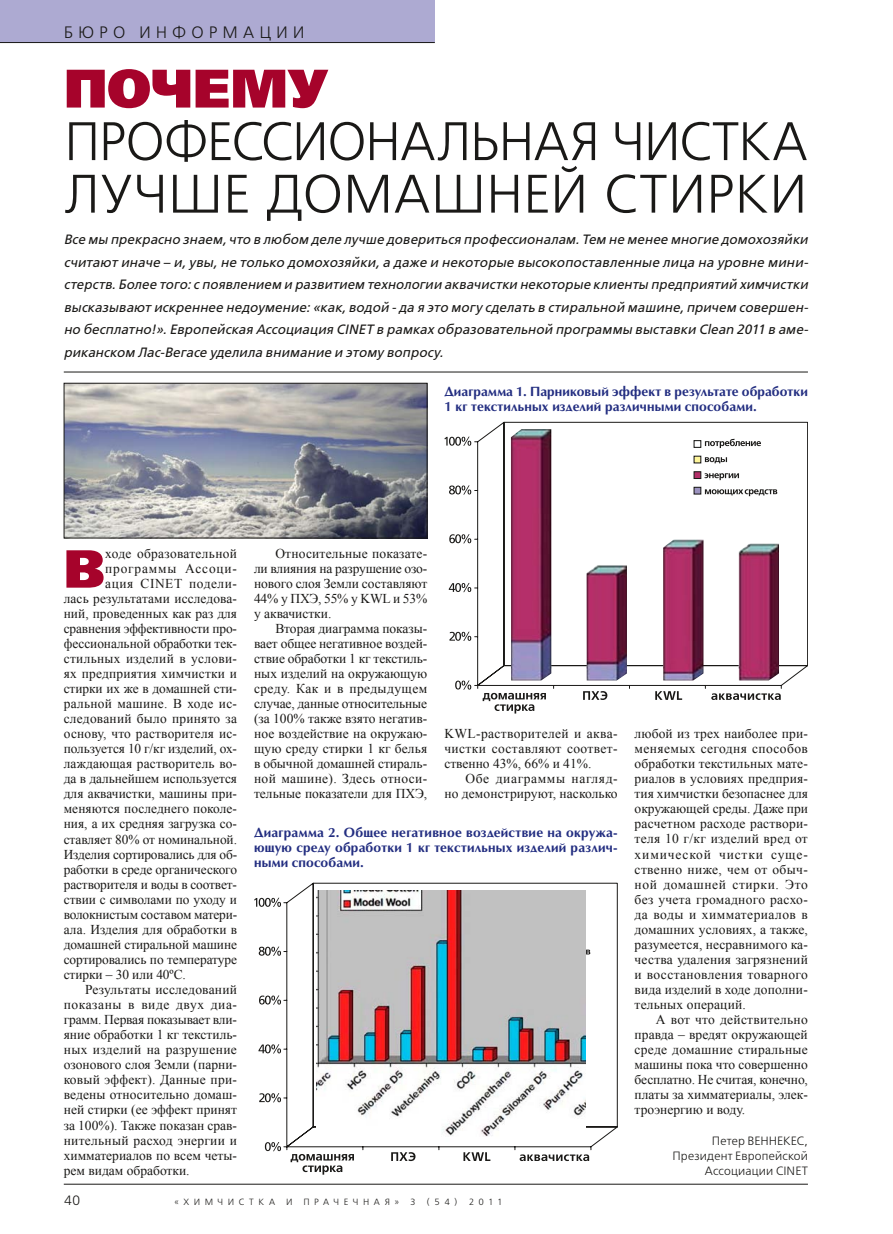
<style>
.page{position:relative;width:893px;height:1234px;background:#fff}
.page>*{position:absolute;margin:0;border:0;box-sizing:border-box;transform-origin:0 0}
.t1{font:300 54px/52.5px "Free Set";letter-spacing:-.01em;color:#1a1917}
.t2{font:800 54px "Free Set";color:#a6032b}
.t3{font:800 53.4px "Free Set";color:#a6032b}
.t4{font:300 16.5px "Free Set";color:#1a1917}
.t5{font:13.5px/15px "Times New Roman";color:#1a1917;text-align:justify}
.t6{font:italic 13.5px/22.5px "Free Set";letter-spacing:.01em;color:#1a1917;text-align:justify}
.t7{font:700 13.5px/15px "AG Opus";letter-spacing:.01em;color:#232e81}
.t8{font:13.5px "Times New Roman";letter-spacing:.025em;color:#1a1917}
.t9{font:13.5px "Times New Roman";letter-spacing:.02em;color:#1a1917}
.t10{font:13.5px "Times New Roman";letter-spacing:.04em;color:#1a1917}
.t11{font:13.5px "Times New Roman";letter-spacing:.065em;color:#1a1917}
.t12{font:13.5px "Times New Roman";letter-spacing:.045em;color:#1a1917}
.t13{font:300 13.5px "Free Set";color:#1a1917}
.t14{font:300 12px/15px "Free Set";letter-spacing:.015em;color:#1a1917;text-align:right}
.t15{font:300 9px "Free Set";letter-spacing:.5em;color:#1a1917}
</style>
<div class="page">
<div style="left:0;top:0;width:435px;height:43px;background:#adaad2"></div>
<hr style="left:0;top:42px;width:435px;height:1px;background:#1a1917">
<hr style="left:64px;top:371px;width:744px;height:1px;background:#1a1917">
<hr style="left:64px;top:1183px;width:744px;height:1px;background:#1a1917">
<svg style="left:583px;top:691px;width:24px;height:8px"></svg>
<svg style="left:655px;top:691px;width:27px;height:8px"></svg>
<svg style="left:711px;top:693px;width:70px;height:6px"></svg>
<svg style="left:483px;top:692px;width:63px;height:21px"></svg>
<svg style="left:444px;top:436px;width:27px;height:10px"></svg>
<svg style="left:449px;top:485px;width:22px;height:9px"></svg>
<svg style="left:449px;top:534px;width:22px;height:9px"></svg>
<svg style="left:449px;top:583px;width:22px;height:9px"></svg>
<svg style="left:449px;top:631px;width:22px;height:9px"></svg>
<svg style="left:455px;top:680px;width:16px;height:9px"></svg>
<svg style="left:474px;top:422px;width:334px;height:267px"></svg>
<img style="left:511px;top:429px;width:268px;height:251px">
<svg style="left:391px;top:1152px;width:24px;height:8px"></svg>
<svg style="left:463px;top:1152px;width:27px;height:8px"></svg>
<svg style="left:520px;top:1154px;width:69px;height:6px"></svg>
<svg style="left:291px;top:1154px;width:63px;height:20px"></svg>
<svg style="left:254px;top:897px;width:27px;height:9px"></svg>
<svg style="left:259px;top:946px;width:22px;height:9px"></svg>
<svg style="left:259px;top:995px;width:22px;height:9px"></svg>
<svg style="left:258px;top:1044px;width:23px;height:9px"></svg>
<svg style="left:259px;top:1093px;width:22px;height:9px"></svg>
<svg style="left:265px;top:1142px;width:16px;height:8px"></svg>
<svg style="left:283px;top:882px;width:335px;height:268px"></svg>
<img style="left:317px;top:889px;width:269px;height:252px">
<img style="left:66px;top:385px;width:359px;height:151px">
<div style="left:64px;top:383px;width:363px;height:155px;border:1px solid #1a1917"></div>
<p class="t4" style="left:64px;top:23px;width:31px">Б юро</p>
<p class="t4" style="left:139px;top:23px;width:18px">информации</p>
<h1 class="t2" style="left:64px;top:54px;width:89px">ПОЧЕМУ</h1>
<h1 class="t1" style="left:64px;top:116px;width:745px">ПРОФЕССИОНАЛЬНАЯ ЧИСТКА<br>ЛУЧШЕ ДОМАШНЕЙ СТИРКИ</h1>
<p class="t6" style="left:64px;top:228px;width:746px">Все мы прекрасно знаем, что в любом деле лучше довериться профессионалам. Тем не менее многие домохозяйки считают иначе – и, увы, не только домохозяйки, а даже и некоторые высокопоставленные лица на уровне мини&shy;стерств. Более того: с появлением и развитием технологии аквачистки некоторые клиенты предприятий химчистки высказывают искреннее недоумение: «как, водой - да я это могу сделать в стиральной машине, причем совершен&shy;но бесплатно!». Европейская Ассоциация CINET в рамках образовательной программы выставки Clean 2011 в аме&shy;риканском Лас-Вегасе уделила внимание и этому вопросу.</p>
<p class="t7" style="left:444px;top:383px;width:365px">Диаграмма 1. Парниковый эффект в результате обработки<br>1 кг текстильных изделий различными способами.</p>
<h2 class="t3" style="left:64px;top:535px;width:43px">В</h2>
<p class="t8" style="left:105px;top:544px;width:133px">ходе образовательной</p>
<p class="t11" style="left:105px;top:559px;width:133px">программы Ассоци-</p>
<p class="t12" style="left:105px;top:574px;width:133px">ация CINET подели-</p>
<p class="t5" style="left:64px;top:590px;width:175px">лась результатами исследова-</p>
<p class="t5" style="left:64px;top:605px;width:175px">ний, проведенных как раз для</p>
<p class="t5" style="left:64px;top:620px;width:175px">сравнения эффективности про-</p>
<p class="t5" style="left:64px;top:635px;width:175px">фессиональной обработки тек-</p>
<p class="t8" style="left:64px;top:649px;width:175px">стильных изделий в услови-</p>
<p class="t5" style="left:64px;top:665px;width:175px">ях предприятия химчистки и</p>
<p class="t5" style="left:64px;top:680px;width:175px">стирки их же в домашней сти-</p>
<p class="t8" style="left:64px;top:694px;width:175px">ральной машине. В ходе ис-</p>
<p class="t9" style="left:64px;top:709px;width:175px">следований было принято за</p>
<p class="t5" style="left:64px;top:725px;width:175px">основу, что растворителя ис-</p>
<p class="t5" style="left:64px;top:740px;width:175px">пользуется 10 г/кг изделий, ох-</p>
<p class="t5" style="left:64px;top:755px;width:175px">лаждающая растворитель во-</p>
<p class="t5" style="left:64px;top:770px;width:175px">да в дальнейшем используется</p>
<p class="t5" style="left:64px;top:786px;width:175px">для аквачистки, машины при-</p>
<p class="t5" style="left:64px;top:801px;width:175px">меняются последнего поколе-</p>
<p class="t5" style="left:64px;top:816px;width:175px">ния, а их средняя загрузка со-</p>
<p class="t5" style="left:64px;top:831px;width:175px">ставляет 80% от номинальной.</p>
<p class="t5" style="left:64px;top:846px;width:175px">Изделия сортировались для об-</p>
<p class="t5" style="left:64px;top:861px;width:175px">работки в среде органического</p>
<p class="t5" style="left:64px;top:876px;width:175px">растворителя и воды в соответ-</p>
<p class="t5" style="left:64px;top:891px;width:175px">ствии с символами по уходу и</p>
<p class="t5" style="left:64px;top:906px;width:175px">волокнистым составом матери-</p>
<p class="t5" style="left:64px;top:921px;width:175px">ала. Изделия для обработки в</p>
<p class="t5" style="left:64px;top:936px;width:175px">домашней стиральной машине</p>
<p class="t5" style="left:64px;top:951px;width:175px">сортировались по температуре</p>
<p class="t5" style="left:64px;top:966px;width:124px">стирки – 30 или 40ºС.</p>
<p class="t5" style="left:85px;top:981px;width:153px">Результаты исследований</p>
<p class="t10" style="left:64px;top:995px;width:175px">показаны в виде двух диа-</p>
<p class="t5" style="left:64px;top:1011px;width:175px">грамм. Первая показывает вли-</p>
<p class="t5" style="left:64px;top:1026px;width:175px">яние обработки 1 кг текстиль-</p>
<p class="t8" style="left:64px;top:1040px;width:175px">ных изделий на разрушение</p>
<p class="t5" style="left:64px;top:1056px;width:175px">озонового слоя Земли (парни-</p>
<p class="t5" style="left:64px;top:1071px;width:175px">ковый эффект). Данные при-</p>
<p class="t5" style="left:64px;top:1086px;width:175px">ведены относительно домаш-</p>
<p class="t5" style="left:64px;top:1101px;width:175px">ней стирки (ее эффект принят</p>
<p class="t5" style="left:64px;top:1116px;width:175px">за 100%). Также показан срав-</p>
<p class="t9" style="left:64px;top:1130px;width:175px">нительный расход энергии и</p>
<p class="t5" style="left:64px;top:1147px;width:175px">химматериалов по всем четы-</p>
<p class="t5" style="left:64px;top:1162px;width:127px">рем видам обработки.</p>
<p class="t5" style="left:254px;top:545px;width:175px;text-indent:21px">Относительные показате&shy;ли влияния на разрушение озо&shy;нового слоя Земли составляют 44% у ПХЭ, 55% у KWL и 53% у аквачистки.</p>
<p class="t5" style="left:254px;top:620px;width:175px;text-indent:21px">Вторая диаграмма показы&shy;вает общее негативное воздей&shy;ствие обработки 1 кг текстиль&shy;ных изделий на окружающую среду. Как и в предыдущем случае, данные относительные (за 100% также взято негатив&shy;ное воздействие на окружаю&shy;щую среду стирки 1 кг белья в обычной домашней стираль&shy;ной машине). Здесь относи&shy;тельные показатели для ПХЭ,</p>
<p class="t5" style="left:444px;top:725px;width:175px">KWL-растворителей и аква&shy;чистки составляют соответ&shy;ственно 43%, 66% и 41%.</p>
<p class="t5" style="left:444px;top:770px;width:175px;text-align:right">Обе диаграммы нагляд-<br>но демонстрируют, насколько</p>
<p class="t7" style="left:254px;top:824px;width:365px;text-align:justify">Диаграмма 2. Общее негативное воздействие на окружа&shy;ющую среду обработки 1 кг текстильных изделий различ&shy;ными способами.</p>
<p class="t5" style="left:635px;top:725px;width:175px">любой из трех наиболее при&shy;меняемых сегодня способов обработки текстильных мате&shy;риалов в условиях предприя&shy;тия химчистки безопаснее для окружающей среды. Даже при расчетном расходе раствори&shy;теля 10 г/кг изделий вред от химической чистки суще&shy;ственно ниже, чем от обыч&shy;ной домашней стирки. Это без учета громадного расхо&shy;да воды и химматериалов в домашних условиях, а также, разумеется, несравнимого ка&shy;чества удаления загрязнений и восстановления товарного вида изделий в ходе дополни&shy;тельных операций.</p>
<p class="t5" style="left:635px;top:1011px;width:175px;text-indent:21px">А вот что действительно правда – вредят окружающей среде домашние стиральные машины пока что совершенно бесплатно. Не считая, конечно, платы за химматериалы, элек&shy;троэнергию и воду.</p>
<p class="t14" style="left:672px;top:1132px;width:137px">Петер ВЕННЕКЕС,<br>Президент Европейской<br>Ассоциации CINET</p>
<p class="t13" style="left:64px;top:1191px;width:18px">40</p>
<p class="t15" style="left:174px;top:1196px;width:330px">«ХИМЧИСТКА И ПРАЧЕЧНАЯ» 3 (54) 2011</p>
</div>
